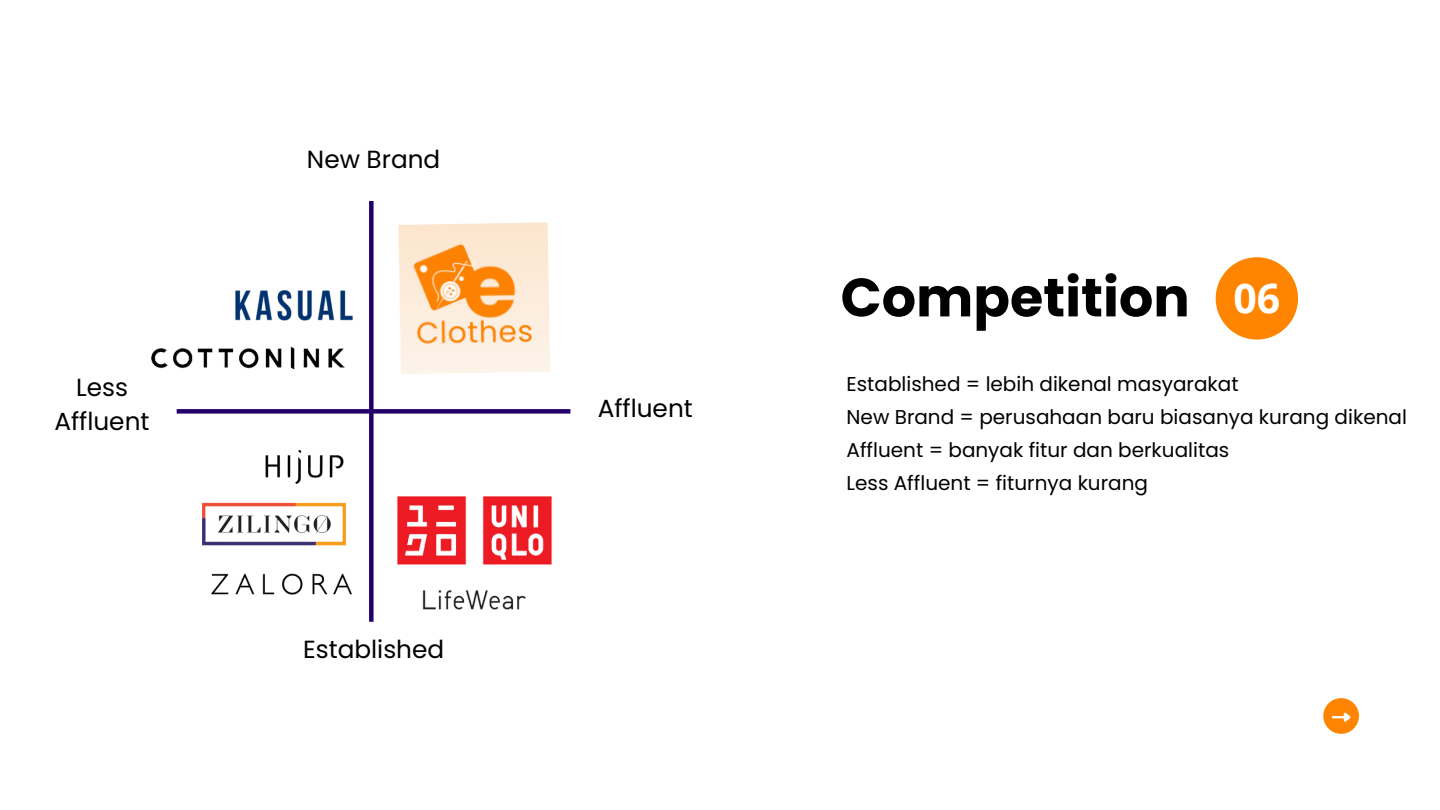
<style>
.page{position:relative;width:1440px;height:810px;background:#fff}
.page>*{position:absolute;margin:0;border:0;box-sizing:border-box;transform-origin:0 0}
.t1{font:700 54px "Poppins";color:#000}
.t2{font:700 41px "Open Sans";color:#fff}
.t3{font:24.8px/34.4px "Poppins";color:#000;text-align:center}
.t4{font:20px "Poppins";color:#000}
</style>
<div class="page">
<div style="left:369px;top:201px;width:5px;height:421px;background:#24006b"></div>
<div style="left:177px;top:409px;width:393px;height:5px;background:#24006b"></div>
<div style="left:1216px;top:257px;width:82px;height:83px;background:#ff8400;border-radius:50%"></div>
<div style="left:1323px;top:698px;width:36px;height:36px;background:#ff8400;border-radius:50%"></div>
<svg style="left:1332px;top:712px;width:19px;height:10px"></svg>
<img style="left:235px;top:290px;width:118px;height:31px">
<img style="left:265px;top:450px;width:79px;height:34px">
<img style="left:202px;top:502px;width:144px;height:44px">
<img style="left:151px;top:346px;width:194px;height:24px">
<img style="left:397px;top:496px;width:155px;height:114px">
<img style="left:398px;top:222px;width:152px;height:152px">
<img style="left:211px;top:573px;width:141px;height:22px">
<p class="t3" style="left:54px;top:370px;width:97px">Less<br>Affluent</p>
<p class="t3" style="left:307px;top:142px;width:135px">New Brand</p>
<p class="t3" style="left:303px;top:632px;width:143px">Established</p>
<p class="t3" style="left:598px;top:391px;width:97px">Affluent</p>
<p class="t1" style="left:841px;top:260px;width:351px">Competition</p>
<p class="t2" style="left:1233px;top:270px;width:48px">06</p>
<p class="t4" style="left:847px;top:370px;width:394px">Established = lebih dikenal masyarakat</p>
<p class="t4" style="left:847px;top:403px;width:562px">New Brand = perusahaan baru biasanya kurang dikenal</p>
<p class="t4" style="left:847px;top:436px;width:384px">Affluent = banyak fitur dan berkualitas</p>
<p class="t4" style="left:847px;top:469px;width:303px">Less Affluent = fiturnya kurang</p>
</div>
